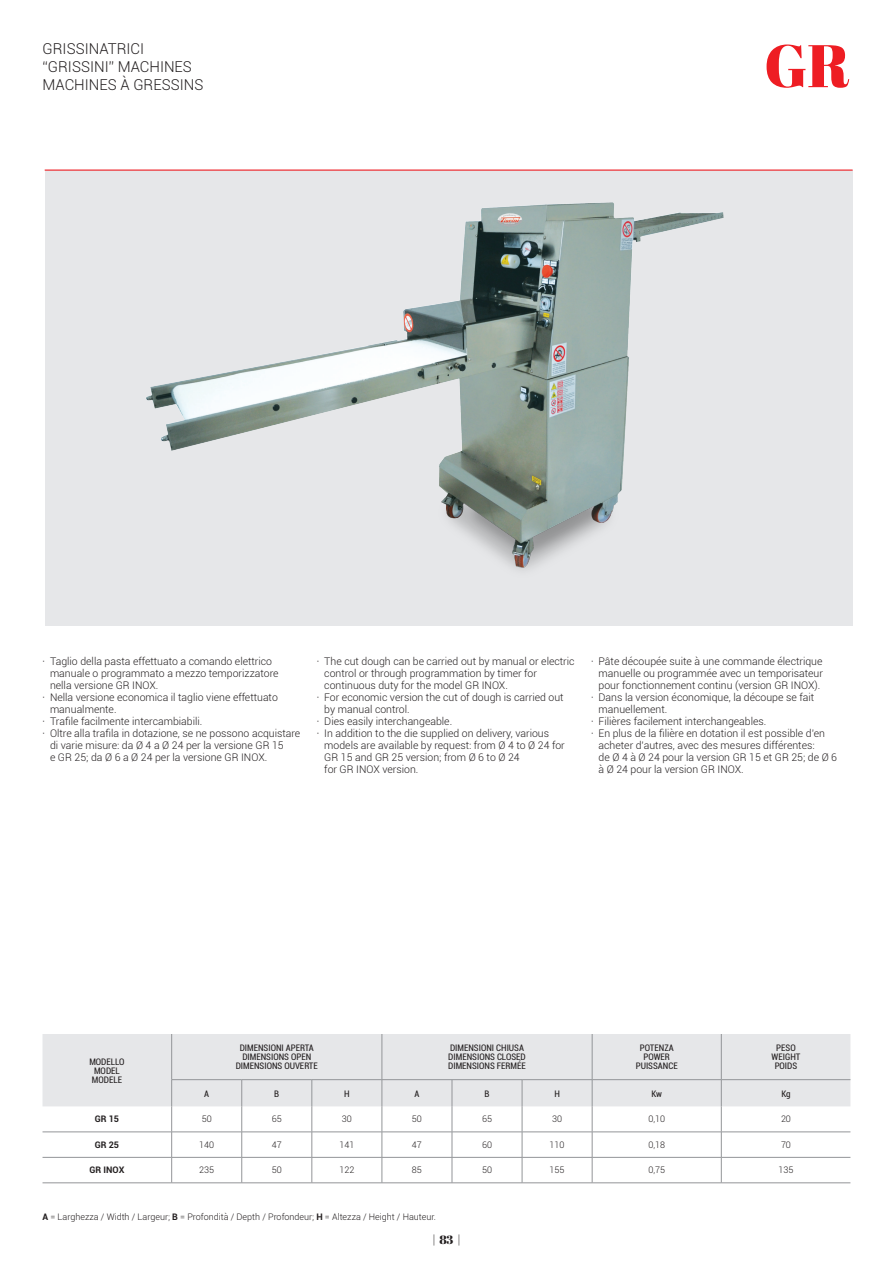
<style>
.page{position:relative;width:893px;height:1263px;background:#fff}
.page>*{position:absolute;margin:0;border:0;box-sizing:border-box;transform-origin:0 0}
.t1{font:60px "Abril Fatface";color:#ee1d23}
.t2{font:300 15px "Roboto";color:#231f20}
.t3{font:12px "Abril Fatface";color:#231f20}
.t4{font:300 10.5px "Roboto";color:#231f20}
.t5{font:condensed 9px "Roboto";color:#231f20}
.t6{font:300 9px "Roboto";color:#231f20}
.t7{font:700 9px "Roboto";color:#231f20}
.s1{font-weight:700}
</style>
<div class="page">
<div style="left:45px;top:170px;width:808px;height:455px;background:#e6e7e9"></div>
<img style="left:123px;top:169px;width:647px;height:401px">
<div style="left:43px;top:1034px;width:807px;height:72px;background:#e6e7e9"></div>
<hr style="left:382px;top:1034px;width:1px;height:45px;background:#939598">
<hr style="left:592px;top:1034px;width:1px;height:45px;background:#939598">
<hr style="left:721px;top:1034px;width:1px;height:45px;background:#939598">
<hr style="left:43px;top:1131px;width:129px;height:1px;background:#939598">
<hr style="left:172px;top:1131px;width:70px;height:1px;background:#939598">
<hr style="left:242px;top:1131px;width:70px;height:1px;background:#939598">
<hr style="left:312px;top:1131px;width:70px;height:1px;background:#939598">
<hr style="left:382px;top:1131px;width:70px;height:1px;background:#939598">
<hr style="left:452px;top:1131px;width:70px;height:1px;background:#939598">
<hr style="left:522px;top:1131px;width:70px;height:1px;background:#939598">
<hr style="left:592px;top:1131px;width:129px;height:1px;background:#939598">
<hr style="left:721px;top:1131px;width:129px;height:1px;background:#939598">
<hr style="left:43px;top:1157px;width:129px;height:1px;background:#939598">
<hr style="left:172px;top:1157px;width:70px;height:1px;background:#939598">
<hr style="left:242px;top:1157px;width:70px;height:1px;background:#939598">
<hr style="left:312px;top:1157px;width:70px;height:1px;background:#939598">
<hr style="left:382px;top:1157px;width:70px;height:1px;background:#939598">
<hr style="left:452px;top:1157px;width:70px;height:1px;background:#939598">
<hr style="left:522px;top:1157px;width:70px;height:1px;background:#939598">
<hr style="left:592px;top:1157px;width:129px;height:1px;background:#939598">
<hr style="left:721px;top:1157px;width:129px;height:1px;background:#939598">
<hr style="left:43px;top:1182px;width:129px;height:1px;background:#939598">
<hr style="left:172px;top:1182px;width:70px;height:1px;background:#939598">
<hr style="left:242px;top:1182px;width:70px;height:1px;background:#939598">
<hr style="left:312px;top:1182px;width:70px;height:1px;background:#939598">
<hr style="left:382px;top:1182px;width:70px;height:1px;background:#939598">
<hr style="left:452px;top:1182px;width:70px;height:1px;background:#939598">
<hr style="left:522px;top:1182px;width:70px;height:1px;background:#939598">
<hr style="left:592px;top:1182px;width:129px;height:1px;background:#939598">
<hr style="left:721px;top:1182px;width:129px;height:1px;background:#939598">
<hr style="left:171px;top:1079px;width:71px;height:1px;background:#939598">
<hr style="left:242px;top:1079px;width:70px;height:1px;background:#939598">
<svg style="left:241px;top:1080px;width:1px;height:102px"></svg>
<hr style="left:312px;top:1079px;width:70px;height:1px;background:#939598">
<svg style="left:312px;top:1080px;width:1px;height:102px"></svg>
<hr style="left:382px;top:1079px;width:70px;height:1px;background:#939598">
<svg style="left:382px;top:1080px;width:1px;height:102px"></svg>
<hr style="left:452px;top:1079px;width:70px;height:1px;background:#939598">
<svg style="left:452px;top:1080px;width:1px;height:102px"></svg>
<hr style="left:522px;top:1079px;width:70px;height:1px;background:#939598">
<svg style="left:522px;top:1080px;width:1px;height:102px"></svg>
<hr style="left:592px;top:1079px;width:129px;height:1px;background:#939598">
<svg style="left:592px;top:1080px;width:1px;height:102px"></svg>
<hr style="left:721px;top:1079px;width:129px;height:1px;background:#939598">
<svg style="left:721px;top:1080px;width:1px;height:102px"></svg>
<hr style="left:171px;top:1034px;width:1px;height:45px;background:#939598">
<svg style="left:171px;top:1080px;width:1px;height:102px"></svg>
<hr style="left:45px;top:170px;width:808px;height:1px;background:#ee1d23">
<p class="t2" style="left:43px;top:38px;width:103px">GRISSINATRICI</p>
<p class="t2" style="left:43px;top:56px;width:151px">“GRISSINI” MACHINES</p>
<p class="t2" style="left:43px;top:74px;width:163px">MACHINES À GRESSINS</p>
<p class="t1" style="left:764px;top:24px;width:88px">GR</p>
<p class="t4" style="left:43px;top:654px;width:231px">· Taglio della pasta effettuato a comando elettrico</p>
<p class="t4" style="left:50px;top:666px;width:230px">manuale o programmato a mezzo temporizzatore</p>
<p class="t4" style="left:50px;top:678px;width:110px">nella versione GR INOX.</p>
<p class="t4" style="left:43px;top:690px;width:237px">· Nella versione economica il taglio viene effettuato</p>
<p class="t4" style="left:50px;top:702px;width:68px">manualmente.</p>
<p class="t4" style="left:43px;top:714px;width:161px">· Trafile facilmente intercambiabili.</p>
<p class="t4" style="left:43px;top:726px;width:259px">· Oltre alla trafila in dotazione, se ne possono acquistare</p>
<p class="t4" style="left:50px;top:738px;width:235px">di varie misure: da Ø 4 a Ø 24 per la versione GR 15</p>
<p class="t4" style="left:50px;top:750px;width:219px">e GR 25; da Ø 6 a Ø 24 per la versione GR INOX.</p>
<p class="t4" style="left:317px;top:654px;width:259px">· The cut dough can be carried out by manual or electric</p>
<p class="t4" style="left:324px;top:666px;width:214px">control or through programmation by timer for</p>
<p class="t4" style="left:324px;top:678px;width:185px">continuous duty for the model GR INOX.</p>
<p class="t4" style="left:317px;top:690px;width:248px">· For economic version the cut of dough is carried out</p>
<p class="t4" style="left:324px;top:702px;width:87px">by manual control.</p>
<p class="t4" style="left:317px;top:714px;width:137px">· Dies easily interchangeable.</p>
<p class="t4" style="left:317px;top:726px;width:234px">· In addition to the die supplied on delivery, various</p>
<p class="t4" style="left:324px;top:738px;width:242px">models are available by request: from Ø 4 to Ø 24 for</p>
<p class="t4" style="left:324px;top:750px;width:197px">GR 15 and GR 25 version; from Ø 6 to Ø 24</p>
<p class="t4" style="left:324px;top:762px;width:96px">for GR INOX version.</p>
<p class="t4" style="left:591px;top:654px;width:233px">· Pâte découpée suite à une commande électrique</p>
<p class="t4" style="left:599px;top:666px;width:226px">manuelle ou programmée avec un temporisateur</p>
<p class="t4" style="left:599px;top:678px;width:223px">pour fonctionnement continu (version GR INOX).</p>
<p class="t4" style="left:591px;top:690px;width:225px">· Dans la version économique, la découpe se fait</p>
<p class="t4" style="left:599px;top:702px;width:70px">manuellement.</p>
<p class="t4" style="left:591px;top:714px;width:177px">· Filières facilement interchangeables.</p>
<p class="t4" style="left:591px;top:726px;width:235px">· En plus de la filière en dotation il est possible d’en</p>
<p class="t4" style="left:599px;top:738px;width:218px">acheter d’autres, avec des mesures différentes:</p>
<p class="t4" style="left:599px;top:750px;width:240px">de Ø 4 à Ø 24 pour la version GR 15 et GR 25; de Ø 6</p>
<p class="t4" style="left:599px;top:762px;width:147px">à Ø 24 pour la version GR INOX.</p>
<p class="t5" style="left:89px;top:1055px;width:37px">MODELLO</p>
<p class="t5" style="left:94px;top:1064px;width:27px">MODEL</p>
<p class="t5" style="left:92px;top:1073px;width:32px">MODELE</p>
<p class="t5" style="left:240px;top:1042px;width:76px">DIMENSIONI APERTA</p>
<p class="t5" style="left:242px;top:1051px;width:70px">DIMENSIONS OPEN</p>
<p class="t5" style="left:236px;top:1060px;width:84px">DIMENSIONS OUVERTE</p>
<p class="t5" style="left:450px;top:1042px;width:75px">DIMENSIONI CHIUSA</p>
<p class="t5" style="left:448px;top:1051px;width:79px">DIMENSIONS CLOSED</p>
<p class="t5" style="left:448px;top:1060px;width:79px">DIMENSIONS FERMÉE</p>
<p class="t5" style="left:640px;top:1042px;width:36px">POTENZA</p>
<p class="t5" style="left:643px;top:1051px;width:28px">POWER</p>
<p class="t5" style="left:636px;top:1060px;width:43px">PUISSANCE</p>
<p class="t5" style="left:776px;top:1042px;width:21px">PESO</p>
<p class="t5" style="left:772px;top:1051px;width:30px">WEIGHT</p>
<p class="t5" style="left:775px;top:1060px;width:24px">POIDS</p>
<p class="t5" style="left:204px;top:1087px;width:6px">A</p>
<p class="t5" style="left:274px;top:1087px;width:6px">B</p>
<p class="t5" style="left:344px;top:1087px;width:7px">H</p>
<p class="t5" style="left:414px;top:1087px;width:6px">A</p>
<p class="t5" style="left:485px;top:1087px;width:6px">B</p>
<p class="t5" style="left:554px;top:1087px;width:7px">H</p>
<p class="t5" style="left:651px;top:1087px;width:12px">Kw</p>
<p class="t5" style="left:781px;top:1087px;width:11px">Kg</p>
<p class="t7" style="left:95px;top:1113px;width:26px">GR 15</p>
<p class="t6" style="left:202px;top:1113px;width:11px">50</p>
<p class="t6" style="left:272px;top:1113px;width:11px">65</p>
<p class="t6" style="left:342px;top:1113px;width:11px">30</p>
<p class="t6" style="left:412px;top:1113px;width:11px">50</p>
<p class="t6" style="left:482px;top:1113px;width:11px">65</p>
<p class="t6" style="left:552px;top:1113px;width:11px">30</p>
<p class="t6" style="left:648px;top:1113px;width:18px">0,10</p>
<p class="t6" style="left:781px;top:1113px;width:11px">20</p>
<p class="t7" style="left:95px;top:1138px;width:26px">GR 25</p>
<p class="t6" style="left:199px;top:1138px;width:16px">140</p>
<p class="t6" style="left:272px;top:1138px;width:11px">47</p>
<p class="t6" style="left:339px;top:1138px;width:16px">141</p>
<p class="t6" style="left:412px;top:1138px;width:11px">47</p>
<p class="t6" style="left:482px;top:1138px;width:11px">60</p>
<p class="t6" style="left:550px;top:1138px;width:16px">110</p>
<p class="t6" style="left:648px;top:1138px;width:18px">0,18</p>
<p class="t6" style="left:781px;top:1138px;width:11px">70</p>
<p class="t7" style="left:90px;top:1164px;width:36px">GR INOX</p>
<p class="t6" style="left:199px;top:1164px;width:16px">235</p>
<p class="t6" style="left:272px;top:1164px;width:11px">50</p>
<p class="t6" style="left:339px;top:1164px;width:16px">122</p>
<p class="t6" style="left:412px;top:1164px;width:11px">85</p>
<p class="t6" style="left:482px;top:1164px;width:11px">50</p>
<p class="t6" style="left:550px;top:1164px;width:16px">155</p>
<p class="t6" style="left:648px;top:1164px;width:18px">0,75</p>
<p class="t6" style="left:778px;top:1164px;width:16px">135</p>
<p class="t6" style="left:43px;top:1211px;width:395px"><span class="s1">A</span> = Larghezza / Width / Largeur; <span class="s1">B</span> = Profondità / Depth / Profondeur; <span class="s1">H</span> = Altezza / Height / Hauteur.</p>
<p class="t3" style="left:432px;top:1231px;width:30px">| 83 |</p>
</div>
